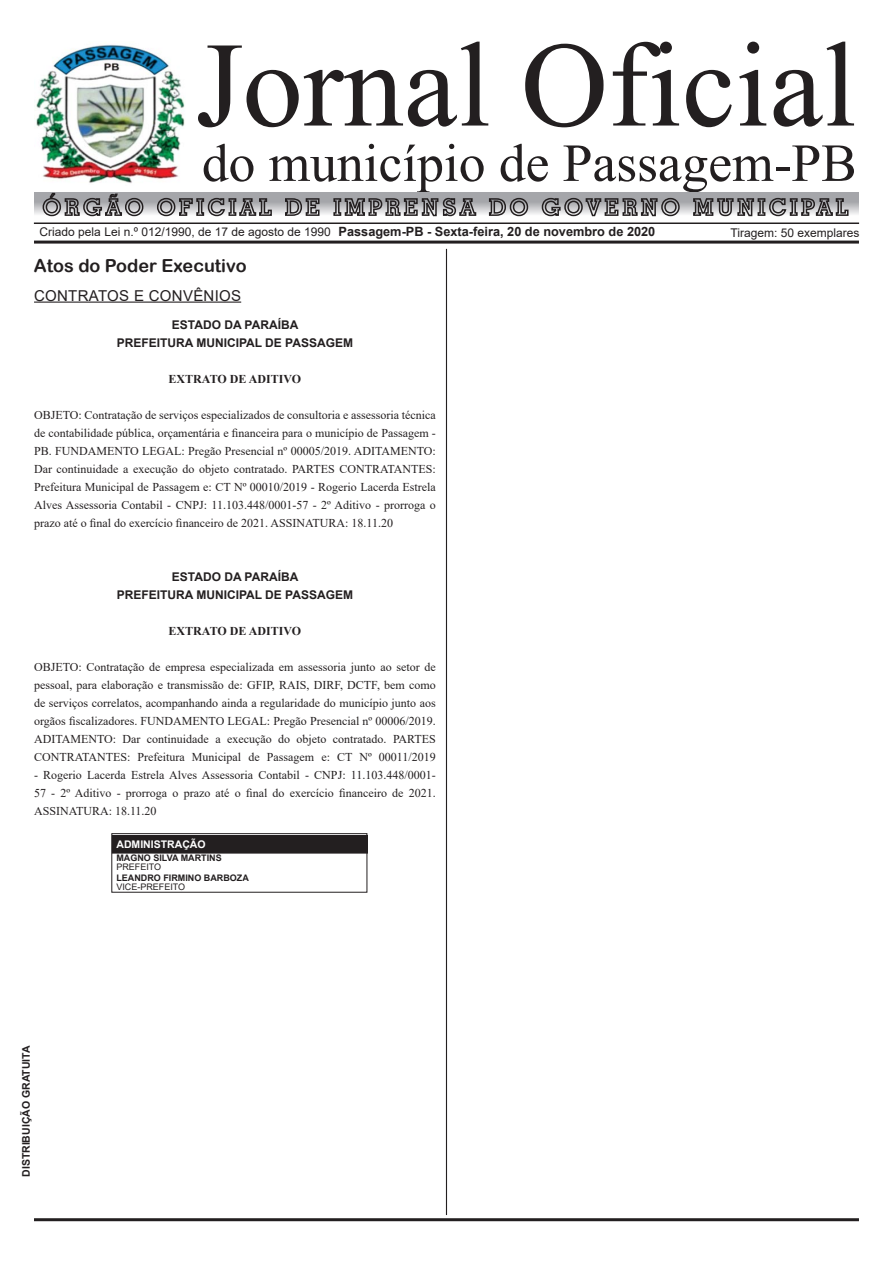
<style>
.page{position:relative;width:893px;height:1263px;background:#fff}
.page>*{position:absolute;margin:0;border:0;box-sizing:border-box;transform-origin:0 0}
.t1{font:156.15px "Kokila";color:#231f20}
.t2{font:69.15px "Kokila";color:#231f20}
.t3{font:18px "Arial Rounded MT Bold";color:#231f20}
.t4{font:15px "Arial";letter-spacing:.02em;color:#231f20}
.t5{font:12px/18px "Times New Roman";color:#231f20;text-align:justify}
.t6{font:12px "Arial";color:#231f20}
.t7{font:700 12px/18px "Arial";color:#231f20;text-align:center}
.t8{font:700 12px "Times New Roman";color:#231f20}
.t9{font:700 10.5px "Arial";color:#231f20}
.t10{font:700 10.5px "Arial";color:#fff}
.t11{font:700 9px "Arial";color:#231f20}
.t12{font:9px "Arial";color:#231f20}
.s1{font-weight:700;font-size:12.75px}
</style>
<div class="page">
<img style="left:36px;top:45px;width:149px;height:138px">
<hr style="left:34px;top:1218px;width:825px;height:3px;background:#231f20">
<hr style="left:446px;top:249px;width:1px;height:966px;background:#231f20">
<hr style="left:34px;top:241px;width:825px;height:3px;background:#231f20">
<svg style="left:34px;top:192px;width:825px;height:22px;background:#afb0b3"></svg>
<svg style="left:42px;top:192px;width:102px;height:25px;background:#908f91"></svg>
<svg style="left:156px;top:197px;width:117px;height:20px;background:#908f91"></svg>
<svg style="left:284px;top:197px;width:36px;height:19px"></svg>
<svg style="left:333px;top:193px;width:144px;height:24px;background:#8c8b8d"></svg>
<svg style="left:488px;top:197px;width:41px;height:20px"></svg>
<svg style="left:541px;top:197px;width:140px;height:20px;background:#8e8d8f"></svg>
<svg style="left:692px;top:193px;width:157px;height:24px;background:#8f8e91"></svg>
<hr style="left:34px;top:222px;width:825px;height:2px;background:#231f20">
<hr style="left:34px;top:302px;width:207px;height:1px;background:#231f20">
<div style="left:112px;top:836px;width:255px;height:17px;background:#231f20"></div>
<div style="left:112px;top:835px;width:256px;height:18px;border:1px solid #231f20"></div>
<div style="left:111px;top:833px;width:256px;height:59px;border:1px solid #231f20"></div>
<h1 class="t1" style="left:195px;top:-8px;width:662px">Jornal Oficial</h1>
<h2 class="t2" style="left:202px;top:122px;width:656px">do município de Passagem-PB</h2>
<p class="t6" style="left:40px;top:223px;width:617px">Criado pela Lei n.º 012/1990, de 17 de agosto de 1990 <span class="s1">Passagem-PB - Sexta-feira, 20 de novembro de 2020</span></p>
<p class="t6" style="left:730px;top:224px;width:130px">Tiragem: 50 exemplares</p>
<h3 class="t3" style="left:34px;top:255px;width:214px">Atos do Poder Executivo</h3>
<p class="t4" style="left:34px;top:285px;width:209px">CONTRATOS E CONVÊNIOS</p>
<p class="t7" style="left:117px;top:316px;width:238px">ESTADO DA PARAÍBA<br>PREFEITURA MUNICIPAL DE PASSAGEM</p>
<p class="t8" style="left:169px;top:370px;width:134px">EXTRATO DE ADITIVO</p>
<p class="t5" style="left:34px;top:405px;width:403px">OBJETO: Contratação de serviços especializados de consultoria e assessoria técnica de contabilidade pública, orçamentária e financeira para o município de Passagem - PB. FUNDAMENTO LEGAL: Pregão Presencial nº 00005/2019. ADITAMENTO:<br>Dar continuidade a execução do objeto contratado. PARTES CONTRATANTES:<br>Prefeitura Municipal de Passagem e: CT Nº 00010/2019 - Rogerio Lacerda Estrela Alves Assessoria Contabil - CNPJ: 11.103.448/0001-57 - 2º Aditivo - prorroga o prazo até o final do exercício financeiro de 2021. ASSINATURA: 18.11.20</p>
<p class="t7" style="left:117px;top:568px;width:238px">ESTADO DA PARAÍBA<br>PREFEITURA MUNICIPAL DE PASSAGEM</p>
<p class="t8" style="left:169px;top:622px;width:134px">EXTRATO DE ADITIVO</p>
<p class="t5" style="left:34px;top:657px;width:403px">OBJETO: Contratação de empresa especializada em assessoria junto ao setor de pessoal, para elaboração e transmissão de: GFIP, RAIS, DIRF, DCTF, bem como de serviços correlatos, acompanhando ainda a regularidade do município junto aos orgãos fiscalizadores. FUNDAMENTO LEGAL: Pregão Presencial nº 00006/2019.<br>ADITAMENTO: Dar continuidade a execução do objeto contratado. PARTES CONTRATANTES: Prefeitura Municipal de Passagem e: CT Nº 00011/2019</p>
<p class="t5" style="left:34px;top:765px;width:403px">- Rogerio Lacerda Estrela Alves Assessoria Contabil - CNPJ: 11.103.448/0001- 57 - 2º Aditivo - prorroga o prazo até o final do exercício financeiro de 2021.<br>ASSINATURA: 18.11.20</p>
<p class="t9" style="left:19px;top:1177px;width:133px;rotate:-90deg">DISTRIBUIÇÃO GRATUITA</p>
<p class="t10" style="left:116px;top:837px;width:91px">ADMINISTRAÇÃO</p>
<p class="t11" style="left:116px;top:852px;width:107px">MAGNO SILVA MARTINS</p>
<p class="t12" style="left:116px;top:861px;width:46px">PREFEITO</p>
<p class="t11" style="left:116px;top:871px;width:134px">LEANDRO FIRMINO BARBOZA</p>
<p class="t12" style="left:116px;top:880px;width:70px">VICE-PREFEITO</p>
</div>
